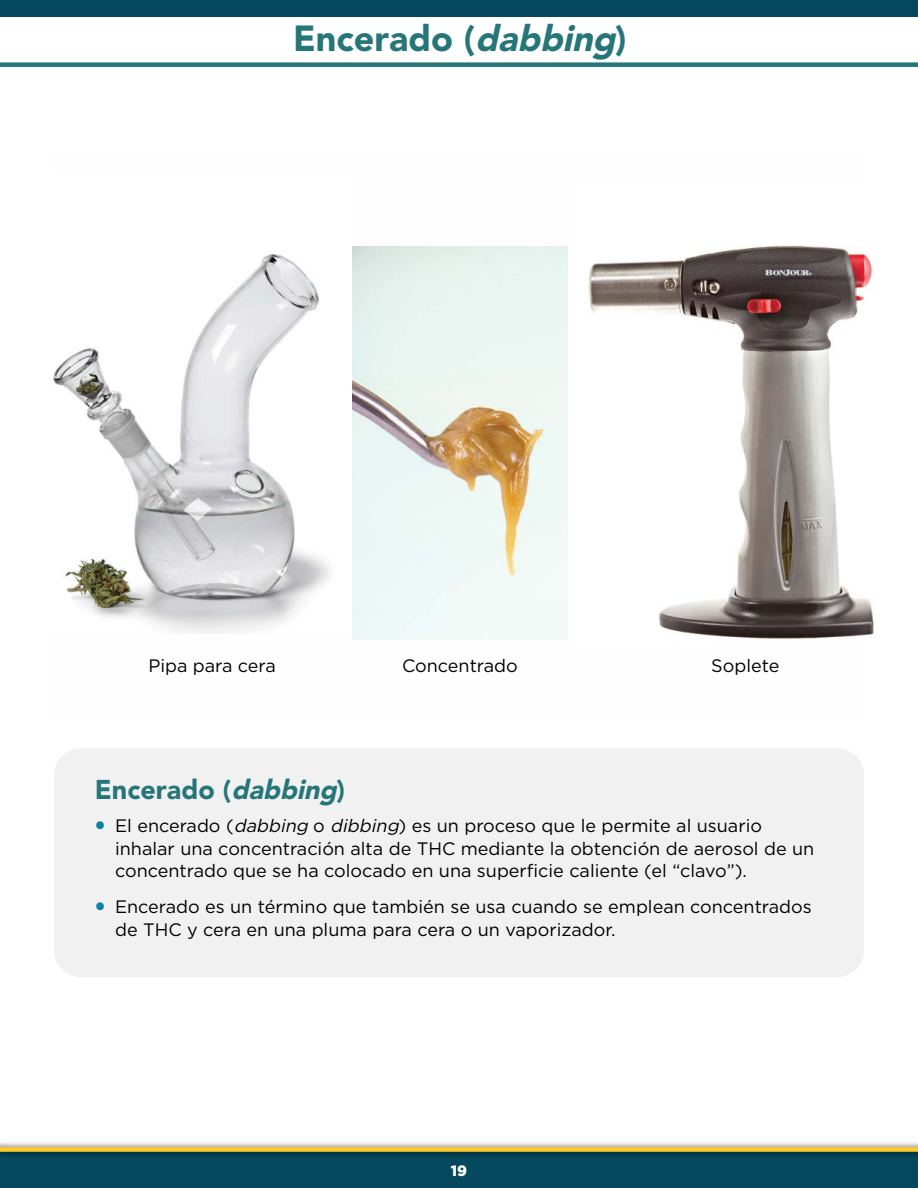
<style>
.page{position:relative;width:918px;height:1188px;background:#fff}
.page>*{position:absolute;margin:0;border:0;box-sizing:border-box;transform-origin:0 0}
.H2_PageHeading{font:900 36px "Avenir LT Std";color:#267679}
.H3_types{font:900 27px "Avenir LT Std";color:#267679}
.t1{font:18px/22.5px "Gotham";color:#000}
.t2{font:900 15px "Gotham";color:#fff}
.s1{font-style:italic}
.s2{font-family:"Arial Unicode MS";color:#0e82a4}
</style>
<div class="page">
<div style="left:0;top:0;width:918px;height:17px;background:#05475c"></div>
<div style="left:54px;top:748px;width:810px;height:229px;background:#f1f1f2;border-radius:27px"></div>
<div style="left:0;top:1151px;width:918px;height:37px;background:#05475c"></div>
<div style="left:0;top:1140px;width:918px;height:19px;background:#000;opacity:.75"></div>
<div style="left:0;top:1147px;width:918px;height:5px;background:#ffc828"></div>
<div style="left:0;top:62px;width:918px;height:5px;background:#267679"></div>
<img style="left:53px;top:254px;width:277px;height:379px">
<img style="left:353px;top:247px;width:214px;height:393px">
<img style="left:588px;top:245px;width:287px;height:394px">
<h2 class="H2_PageHeading" style="left:293px;top:17px;width:335px">Encerado (<span class="s1">dabbing</span>)</h2>
<p class="t1" style="left:148px;top:654px;width:129px">Pipa para cera</p>
<p class="t1" style="left:402px;top:654px;width:117px">Concentrado</p>
<p class="t1" style="left:711px;top:654px;width:70px">Soplete</p>
<h3 class="H3_types" style="left:95px;top:774px;width:251px">Encerado (<span class="s1">dabbing</span>)</h3>
<p class="t1" style="left:115px;top:814px;width:701px;text-indent:-20px"><span class="s2">●</span> El encerado (<span class="s1">dabbing</span> o <span class="s1">dibbing</span>) es un proceso que le permite al usuario inhalar una concentración alta de THC mediante la obtención de aerosol de un concentrado que se ha colocado en una superficie caliente (el “clavo”).</p>
<p class="t1" style="left:115px;top:895px;width:698px;text-indent:-20px"><span class="s2">●</span> Encerado es un término que también se usa cuando se emplean concentrados de THC y cera en una pluma para cera o un vaporizador.</p>
<p class="t2" style="left:451px;top:1160px;width:18px">19</p>
</div>
